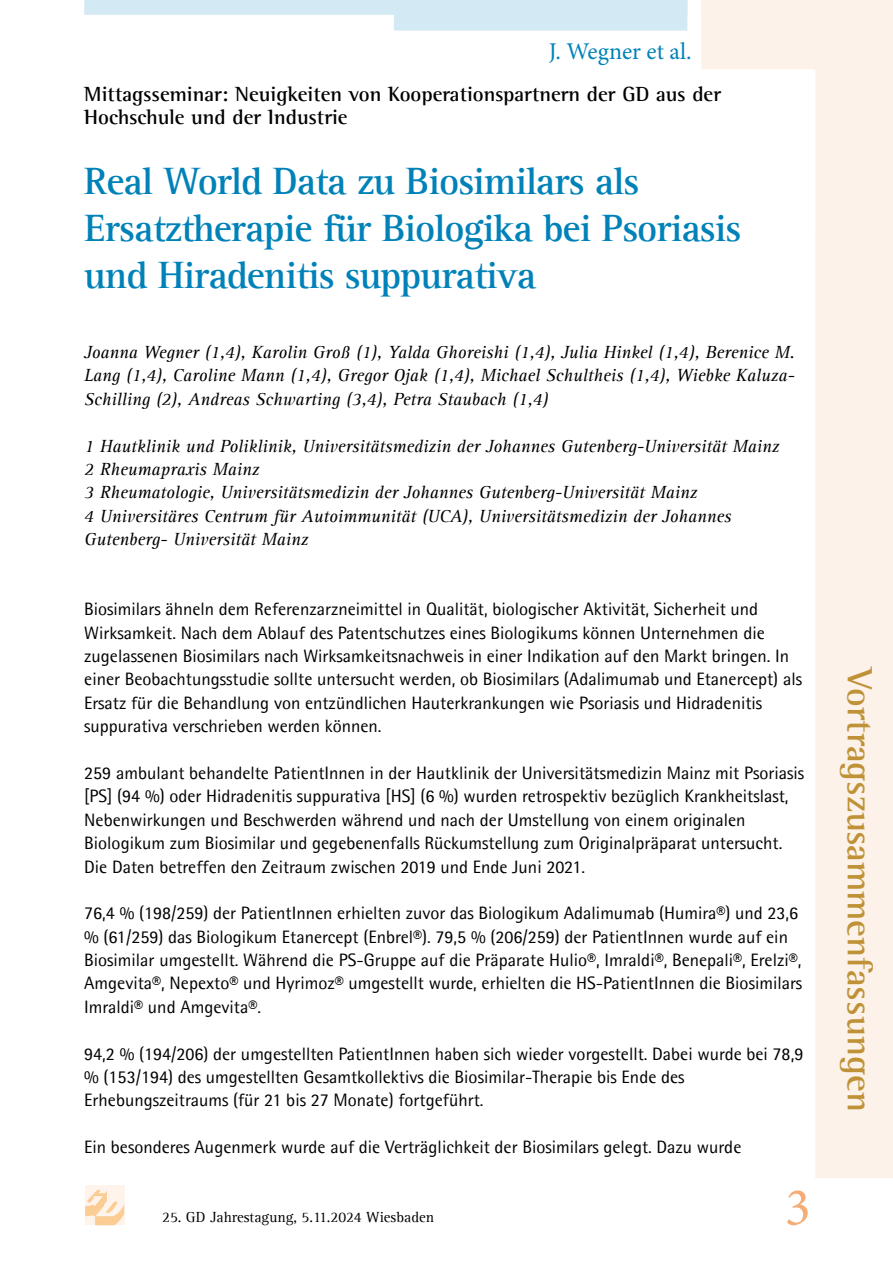
<style>
.page{position:relative;width:893px;height:1263px;background:#fff}
.page>*{position:absolute;margin:0;border:0;box-sizing:border-box;transform-origin:0 0}
.t1{font:54px "Minion Pro";color:#f5ac75}
.t2{font:700 39px/46.8px "Agfa Rotis Serif";letter-spacing:-.025em;color:#0082b8}
.t3{font:700 36px "Agfa Rotis Semi Serif";color:#bf9237}
.t4{font:24px "Minion Pro";color:#0082b8}
.t5{font:700 21px/23.4px "Agfa Rotis Semi Serif";color:#000}
.t6{font:18px/23.4px "Agfa Rotis Semisans";color:#000}
.t7{font:italic 18px/23.4px "Agfa Rotis Serif";color:#000;text-align:justify}
.t8{font:15px "Agfa Rotis Serif";color:#000}
</style>
<div class="page">
<svg style="left:701px;top:21px;width:192px;height:1157px"></svg>
<div style="left:85px;top:1186px;width:39px;height:39px;background:#fef4eb"></div>
<svg style="left:85px;top:1189px;width:39px;height:36px"></svg>
<svg style="left:84px;top:0;width:603px;height:31px"></svg>
<div style="left:701px;top:0;width:192px;height:21px;background:#fcf2ea"></div>
<h3 class="t4" style="left:549px;top:35px;width:144px">J. Wegner et al.</h3>
<p class="t5" style="left:84px;top:82px;width:638px">Mittagsseminar: Neuigkeiten von Kooperationspartnern der GD aus der<br>Hochschule und der Industrie</p>
<h2 class="t2" style="left:84px;top:159px;width:659px">Real World Data zu Biosimilars als<br>Ersatztherapie für Biologika bei Psoriasis und Hiradenitis suppurativa</h2>
<p class="t7" style="left:84px;top:341px;width:712px">Joanna Wegner (1,4), Karolin Groß (1), Yalda Ghoreishi (1,4), Julia Hinkel (1,4), Berenice M.<br>Lang (1,4), Caroline Mann (1,4), Gregor Ojak (1,4), Michael Schultheis (1,4), Wiebke Kaluza-Schilling (2), Andreas Schwarting (3,4), Petra Staubach (1,4)</p>
<p class="t7" style="left:84px;top:434px;width:697px;text-align:left">1 Hautklinik und Poliklinik, Universitätsmedizin der Johannes Gutenberg-Universität Mainz 2 Rheumapraxis Mainz<br>3 Rheumatologie, Universitätsmedizin der Johannes Gutenberg-Universität Mainz<br>4 Universitäres Centrum für Autoimmunität (UCA), Universitätsmedizin der Johannes Gutenberg- Universität Mainz</p>
<p class="t6" style="left:84px;top:597px;width:719px">Biosimilars ähneln dem Referenzarzneimittel in Qualität, biologischer Aktivität, Sicherheit und Wirksamkeit. Nach dem Ablauf des Patentschutzes eines Biologikums können Unternehmen die zugelassenen Biosimilars nach Wirksamkeitsnachweis in einer Indikation auf den Markt bringen. In einer Beobachtungsstudie sollte untersucht werden, ob Biosimilars (Adalimumab und Etanercept) als Ersatz für die Behandlung von entzündlichen Hauterkrankungen wie Psoriasis und Hidradenitis suppurativa verschrieben werden können.</p>
<p class="t6" style="left:84px;top:761px;width:721px">259 ambulant behandelte PatientInnen in der Hautklinik der Universitätsmedizin Mainz mit Psoriasis [PS] (94 %) oder Hidradenitis suppurativa [HS] (6 %) wurden retrospektiv bezüglich Krankheitslast, Nebenwirkungen und Beschwerden während und nach der Umstellung von einem originalen Biologikum zum Biosimilar und gegebenenfalls Rückumstellung zum Originalpräparat untersucht.<br>Die Daten betreffen den Zeitraum zwischen 2019 und Ende Juni 2021.</p>
<p class="t6" style="left:84px;top:901px;width:719px">76,4 % (198/259) der PatientInnen erhielten zuvor das Biologikum Adalimumab (Humira®) und 23,6 % (61/259) das Biologikum Etanercept (Enbrel®). 79,5 % (206/259) der PatientInnen wurde auf ein Biosimilar umgestellt. Während die PS-Gruppe auf die Präparate Hulio®, Imraldi®, Benepali®, Erelzi®, Amgevita®, Nepexto® und Hyrimoz® umgestellt wurde, erhielten die HS-PatientInnen die Biosimilars Imraldi® und Amgevita®.</p>
<p class="t6" style="left:84px;top:1042px;width:721px">94,2 % (194/206) der umgestellten PatientInnen haben sich wieder vorgestellt. Dabei wurde bei 78,9 % (153/194) des umgestellten Gesamtkollektivs die Biosimilar-Therapie bis Ende des<br>Erhebungszeitraums (für 21 bis 27 Monate) fortgeführt.</p>
<p class="t6" style="left:84px;top:1135px;width:659px">Ein besonderes Augenmerk wurde auf die Verträglichkeit der Biosimilars gelegt. Dazu wurde</p>
<p class="t8" style="left:162px;top:1208px;width:273px">25. GD Jahrestagung, 5.11.2024 Wiesbaden</p>
<h1 class="t1" style="left:785px;top:1171px;width:27px">3</h1>
<h3 class="t3" style="left:882px;top:668px;width:445px;rotate:90deg">Vortragszusammenfassungen</h3>
</div>
